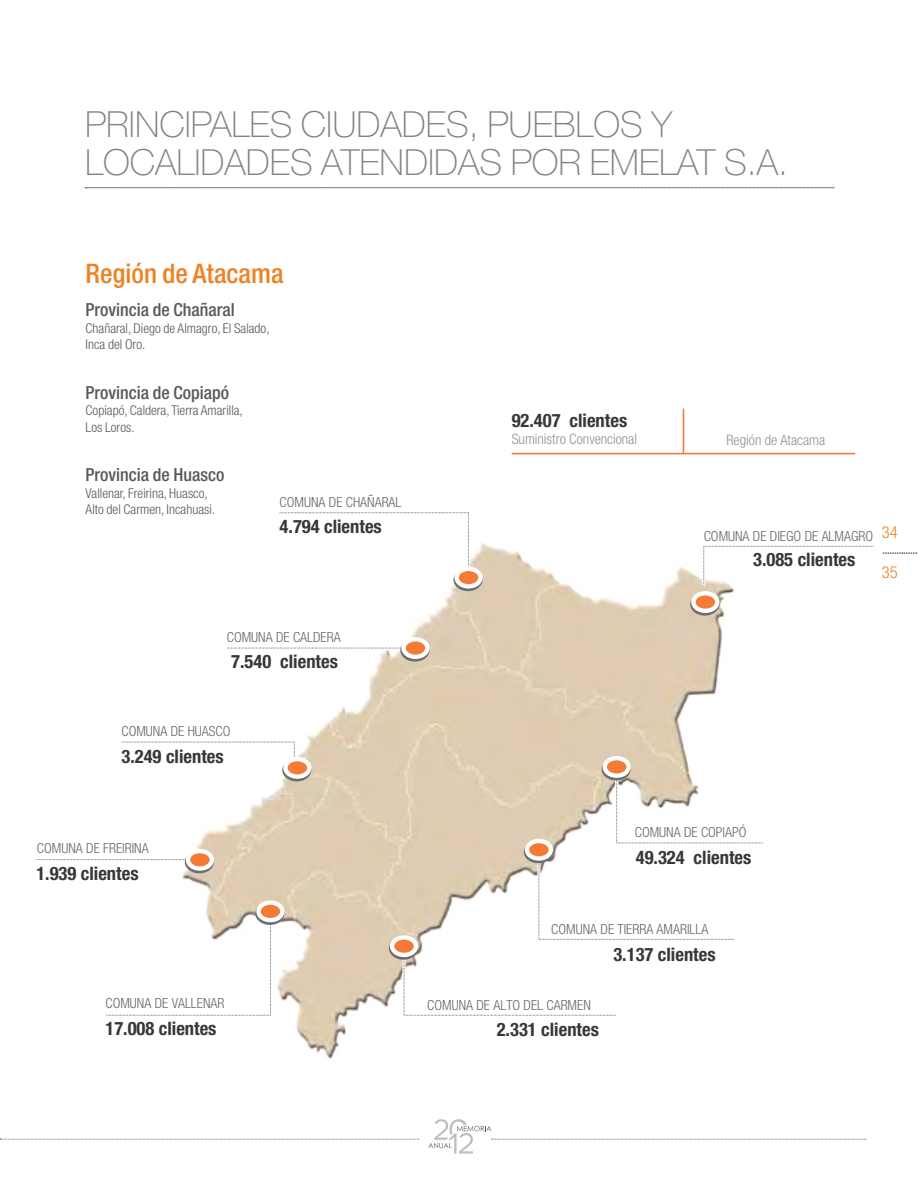
<style>
.page{position:relative;width:918px;height:1188px;background:#fff}
.page>*{position:absolute;margin:0;border:0;box-sizing:border-box;transform-origin:0 0}
.t1{font:100 36px/37.5px "Helvetica Neue LT Pro";color:#808285}
.t2{font:500 condensed 27px "Helvetica Neue LT Pro";color:#ee8222}
.t3{font:700 condensed 18.6px "Helvetica Neue LT Pro";color:#353838}
.t4{font:500 condensed 18px "Helvetica Neue LT Pro";color:#58595b}
.t5{font:300 condensed 16.5px "Helvetica Neue LT Pro";color:#58595b}
.t6{font:300 condensed 16.5px "Helvetica Neue LT Pro";color:#ee8222}
.t7{font:300 condensed 14.4px "Helvetica Neue LT Pro";color:#919394}
.t8{font:300 condensed 13.95px "Helvetica Neue LT Pro";color:#67696a}
.t9{font:300 condensed 13.5px/16.5px "Helvetica Neue LT Pro";color:#58595b}
</style>
<div class="page">
<img style="left:113px;top:408px;width:659px;height:732px">
<svg style="left:276px;top:510px;width:207px;height:81px"></svg>
<svg style="left:227px;top:637px;width:203px;height:25px"></svg>
<svg style="left:690px;top:543px;width:184px;height:73px"></svg>
<svg style="left:389px;top:756px;width:377px;height:262px"></svg>
<svg style="left:106px;top:900px;width:179px;height:118px"></svg>
<svg style="left:36px;top:849px;width:178px;height:24px"></svg>
<svg style="left:118px;top:739px;width:193px;height:42px"></svg>
<hr style="left:683px;top:409px;width:1px;height:45px;background:#f37b36">
<hr style="left:512px;top:453px;width:343px;height:1px;background:#f37b36">
<svg style="left:0;top:1139px;width:419px;height:1px"></svg>
<svg style="left:428px;top:1119px;width:438px;height:35px"></svg>
<svg style="left:85px;top:187px;width:749px;height:1px"></svg>
<h1 class="t1" style="left:85px;top:106px;width:705px">PRINCIPALES CIUDADES, PUEBLOS Y<br>LOCALIDADES ATENDIDAS POR EMELAT S.A.</h1>
<h2 class="t2" style="left:86px;top:257px;width:199px">Región de Atacama</h2>
<p class="t4" style="left:86px;top:299px;width:151px">Provincia de Chañaral</p>
<p class="t9" style="left:86px;top:319px;width:185px">Chañaral, Diego de Almagro, El Salado,<br>Inca del Oro.</p>
<p class="t4" style="left:86px;top:381px;width:145px">Provincia de Copiapó</p>
<p class="t9" style="left:86px;top:402px;width:159px">Copiapó, Caldera, Tierra Amarilla,<br>Los Loros.</p>
<p class="t4" style="left:86px;top:464px;width:140px">Provincia de Huasco</p>
<p class="t9" style="left:86px;top:484px;width:131px">Vallenar, Freirina, Huasco,<br>Alto del Carmen, Incahuasi.</p>
<p class="t8" style="left:280px;top:494px;width:123px">COMUNA DE CHAÑARAL</p>
<h3 class="t3" style="left:280px;top:515px;width:104px">4.794 clientes</h3>
<p class="t8" style="left:227px;top:629px;width:115px">COMUNA DE CALDERA</p>
<h3 class="t3" style="left:231px;top:651px;width:108px">7.540 clientes</h3>
<p class="t8" style="left:121px;top:723px;width:110px">COMUNA DE HUASCO</p>
<h3 class="t3" style="left:121px;top:745px;width:104px">3.249 clientes</h3>
<h3 class="t3" style="left:512px;top:409px;width:117px">92.407 clientes</h3>
<p class="t7" style="left:512px;top:431px;width:127px">Suministro Convencional</p>
<p class="t7" style="left:726px;top:432px;width:100px">Región de Atacama</p>
<p class="t8" style="left:704px;top:528px;width:171px">COMUNA DE DIEGO DE ALMAGRO</p>
<h3 class="t3" style="left:753px;top:548px;width:104px">3.085 clientes</h3>
<p class="t6" style="left:882px;top:523px;width:17px">34</p>
<p class="t5" style="left:882px;top:538px;width:38px">...............</p>
<p class="t6" style="left:882px;top:563px;width:17px">35</p>
<p class="t8" style="left:37px;top:840px;width:113px">COMUNA DE FREIRINA</p>
<h3 class="t3" style="left:36px;top:862px;width:104px">1.939 clientes</h3>
<p class="t8" style="left:105px;top:995px;width:121px">COMUNA DE VALLENAR</p>
<p class="t8" style="left:635px;top:824px;width:113px">COMUNA DE COPIAPÓ</p>
<h3 class="t3" style="left:636px;top:846px;width:117px">49.324 clientes</h3>
<p class="t8" style="left:551px;top:921px;width:159px">COMUNA DE TIERRA AMARILLA</p>
<p class="t8" style="left:427px;top:997px;width:165px">COMUNA DE ALTO DEL CARMEN</p>
<h3 class="t3" style="left:613px;top:943px;width:104px">3.137 clientes</h3>
<h3 class="t3" style="left:105px;top:1017px;width:113px">17.008 clientes</h3>
<h3 class="t3" style="left:497px;top:1018px;width:104px">2.331 clientes</h3>
</div>
